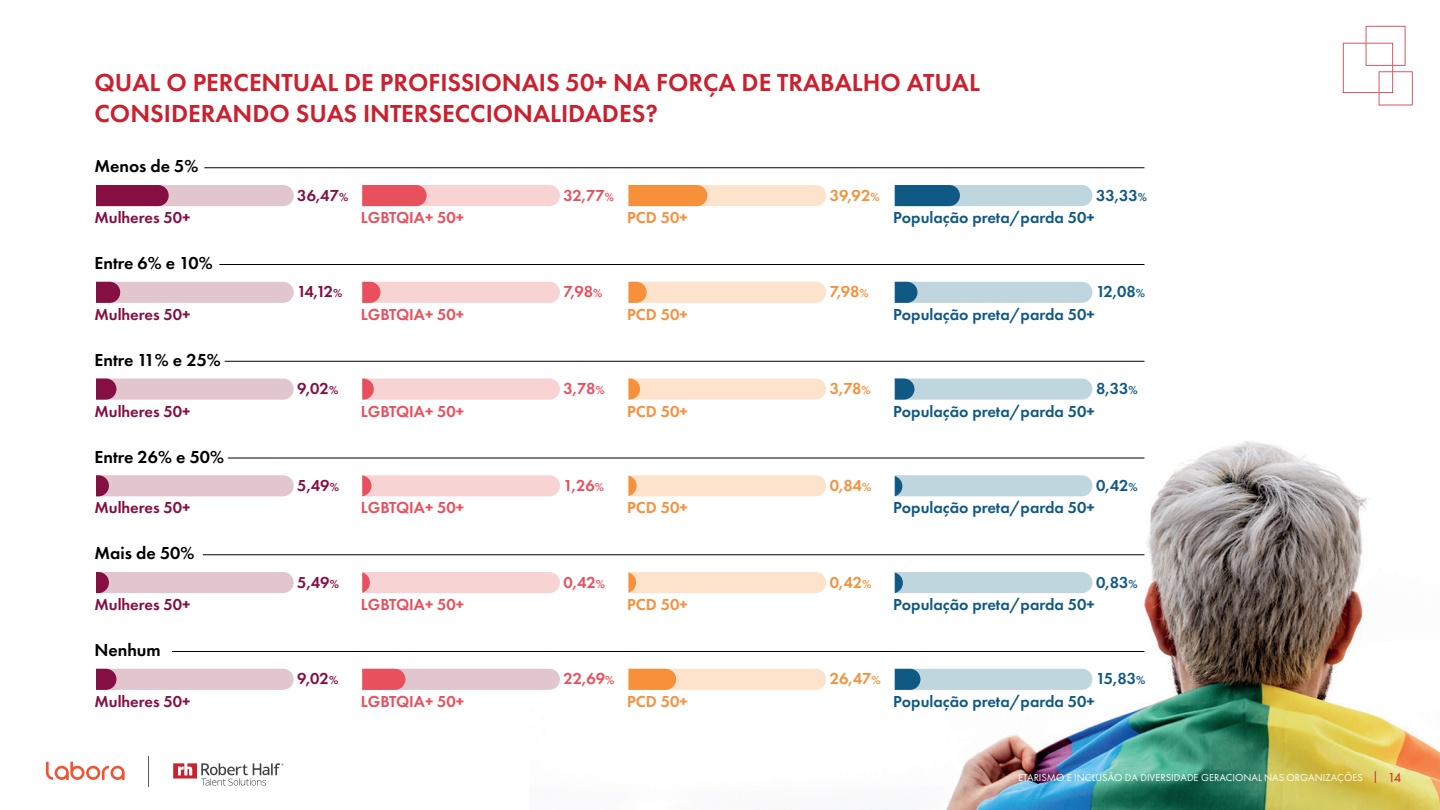
<style>
.page{position:relative;width:1440px;height:810px;background:#fff}
.page>*{position:absolute;margin:0;border:0;box-sizing:border-box;transform-origin:0 0}
.t1{font:600 25.5px/30.6px "Futura PT";color:#cb202e}
.t2{font:600 18px "Futura PT";color:#000001}
.t3{font:600 16.5px "Futura PT";color:#105985}
.t4{font:600 16.5px "Futura PT";color:#e8505d}
.t5{font:600 16.5px "Futura PT";color:#850e42}
.t6{font:600 16.5px "Futura PT";color:#f6903b}
.t7{font:10.5px "Futura PT";color:#fff}
.s1{font-size:12px}
.s2{font-size:12px;color:#cb202e}
.s3{font-size:13.5px;color:#cb202e}
</style>
<div class="page">
<img style="left:529px;top:264px;width:911px;height:546px">
<svg style="left:362px;top:185px;width:198px;height:21px"></svg>
<svg style="left:629px;top:185px;width:197px;height:21px"></svg>
<svg style="left:362px;top:282px;width:198px;height:21px"></svg>
<svg style="left:362px;top:379px;width:198px;height:21px"></svg>
<svg style="left:362px;top:669px;width:198px;height:21px"></svg>
<svg style="left:628px;top:669px;width:198px;height:21px"></svg>
<div style="left:362px;top:572px;width:198px;height:21px;background:#f8d3d3"></div>
<div style="left:629px;top:572px;width:197px;height:21px;background:#fee3cc"></div>
<svg style="left:629px;top:282px;width:197px;height:21px"></svg>
<svg style="left:629px;top:379px;width:197px;height:21px"></svg>
<svg style="left:628px;top:475px;width:198px;height:21px"></svg>
<div style="left:895px;top:572px;width:197px;height:21px;background:#c0d6df"></div>
<svg style="left:362px;top:475px;width:198px;height:21px"></svg>
<svg style="left:895px;top:185px;width:197px;height:21px"></svg>
<svg style="left:895px;top:282px;width:197px;height:21px"></svg>
<svg style="left:895px;top:379px;width:197px;height:21px"></svg>
<svg style="left:895px;top:475px;width:197px;height:21px"></svg>
<svg style="left:895px;top:669px;width:197px;height:21px"></svg>
<svg style="left:96px;top:185px;width:198px;height:21px"></svg>
<hr style="left:204px;top:167px;width:940px;height:1px;background:#000001">
<svg style="left:96px;top:572px;width:198px;height:21px"></svg>
<hr style="left:203px;top:554px;width:941px;height:1px;background:#000001">
<svg style="left:96px;top:669px;width:198px;height:21px"></svg>
<hr style="left:172px;top:651px;width:972px;height:1px;background:#000001">
<svg style="left:96px;top:282px;width:198px;height:21px"></svg>
<hr style="left:219px;top:264px;width:925px;height:1px;background:#000001">
<svg style="left:96px;top:379px;width:198px;height:21px"></svg>
<hr style="left:225px;top:361px;width:919px;height:1px;background:#000001">
<svg style="left:96px;top:475px;width:198px;height:21px"></svg>
<hr style="left:228px;top:458px;width:916px;height:1px;background:#000001">
<svg style="left:1343px;top:26px;width:70px;height:79px"></svg>
<svg style="left:46px;top:762px;width:79px;height:18px"></svg>
<hr style="left:148px;top:756px;width:1px;height:31px;background:#575a5b">
<svg style="left:173px;top:763px;width:111px;height:23px"></svg>
<h1 class="t1" style="left:95px;top:67px;width:887px">QUAL O PERCENTUAL DE PROFISSIONAIS 50+ NA FORÇA DE TRABALHO ATUAL<br>CONSIDERANDO SUAS INTERSECCIONALIDADES?</h1>
<p class="t2" style="left:94px;top:155px;width:105px">Menos de 5%</p>
<p class="t5" style="left:94px;top:207px;width:98px">Mulheres 50+</p>
<p class="t2" style="left:94px;top:252px;width:120px">Entre 6% e 10%</p>
<p class="t5" style="left:94px;top:304px;width:98px">Mulheres 50+</p>
<p class="t2" style="left:94px;top:349px;width:128px">Entre 11% e 25%</p>
<p class="t5" style="left:94px;top:401px;width:98px">Mulheres 50+</p>
<p class="t2" style="left:94px;top:445px;width:131px">Entre 26% e 50%</p>
<p class="t5" style="left:94px;top:498px;width:98px">Mulheres 50+</p>
<p class="t2" style="left:94px;top:542px;width:101px">Mais de 50%</p>
<p class="t5" style="left:94px;top:594px;width:98px">Mulheres 50+</p>
<p class="t2" style="left:94px;top:639px;width:68px">Nenhum</p>
<p class="t5" style="left:94px;top:691px;width:98px">Mulheres 50+</p>
<p class="t5" style="left:297px;top:185px;width:53px">36,47<span class="s1">%</span></p>
<p class="t4" style="left:361px;top:207px;width:105px">LGBTQIA+ 50+</p>
<p class="t5" style="left:297px;top:282px;width:47px">14,12<span class="s1">%</span></p>
<p class="t4" style="left:361px;top:304px;width:105px">LGBTQIA+ 50+</p>
<p class="t5" style="left:297px;top:378px;width:42px">9,02<span class="s1">%</span></p>
<p class="t4" style="left:361px;top:401px;width:105px">LGBTQIA+ 50+</p>
<p class="t5" style="left:297px;top:475px;width:43px">5,49<span class="s1">%</span></p>
<p class="t4" style="left:361px;top:498px;width:105px">LGBTQIA+ 50+</p>
<p class="t5" style="left:297px;top:572px;width:43px">5,49<span class="s1">%</span></p>
<p class="t4" style="left:361px;top:594px;width:105px">LGBTQIA+ 50+</p>
<p class="t5" style="left:297px;top:669px;width:42px">9,02<span class="s1">%</span></p>
<p class="t4" style="left:361px;top:691px;width:105px">LGBTQIA+ 50+</p>
<p class="t4" style="left:564px;top:185px;width:52px">32,77<span class="s1">%</span></p>
<p class="t6" style="left:627px;top:207px;width:62px">PCD 50+</p>
<p class="t4" style="left:564px;top:282px;width:41px">7,98<span class="s1">%</span></p>
<p class="t6" style="left:627px;top:304px;width:62px">PCD 50+</p>
<p class="t4" style="left:564px;top:378px;width:43px">3,78<span class="s1">%</span></p>
<p class="t6" style="left:627px;top:401px;width:62px">PCD 50+</p>
<p class="t4" style="left:564px;top:475px;width:42px">1,26<span class="s1">%</span></p>
<p class="t6" style="left:627px;top:498px;width:62px">PCD 50+</p>
<p class="t4" style="left:564px;top:572px;width:43px">0,42<span class="s1">%</span></p>
<p class="t6" style="left:627px;top:594px;width:62px">PCD 50+</p>
<p class="t4" style="left:564px;top:669px;width:53px">22,69<span class="s1">%</span></p>
<p class="t6" style="left:627px;top:691px;width:62px">PCD 50+</p>
<p class="t6" style="left:830px;top:185px;width:51px">39,92<span class="s1">%</span></p>
<p class="t3" style="left:1096px;top:185px;width:53px">33,33<span class="s1">%</span></p>
<p class="t3" style="left:893px;top:207px;width:203px">População preta/parda 50+</p>
<p class="t6" style="left:830px;top:282px;width:41px">7,98<span class="s1">%</span></p>
<p class="t6" style="left:830px;top:378px;width:43px">3,78<span class="s1">%</span></p>
<p class="t3" style="left:1096px;top:282px;width:51px">12,08<span class="s1">%</span></p>
<p class="t3" style="left:893px;top:304px;width:203px">População preta/parda 50+</p>
<p class="t3" style="left:1096px;top:378px;width:43px">8,33<span class="s1">%</span></p>
<p class="t3" style="left:893px;top:401px;width:203px">População preta/parda 50+</p>
<p class="t6" style="left:830px;top:475px;width:43px">0,84<span class="s1">%</span></p>
<p class="t3" style="left:1096px;top:475px;width:43px">0,42<span class="s1">%</span></p>
<p class="t3" style="left:893px;top:498px;width:203px">População preta/parda 50+</p>
<p class="t6" style="left:830px;top:572px;width:43px">0,42<span class="s1">%</span></p>
<p class="t3" style="left:1096px;top:572px;width:43px">0,83<span class="s1">%</span></p>
<p class="t3" style="left:893px;top:594px;width:203px">População preta/parda 50+</p>
<p class="t6" style="left:830px;top:669px;width:53px">26,47<span class="s1">%</span></p>
<p class="t3" style="left:1096px;top:669px;width:51px">15,83<span class="s1">%</span></p>
<p class="t3" style="left:893px;top:691px;width:203px">População preta/parda 50+</p>
<p class="t7" style="left:1018px;top:771px;width:385px">ETARISMO E INCLUSÃO DA DIVERSIDADE GERACIONAL NAS ORGANIZAÇÕES <span class="s2">|</span> <span class="s3">14</span></p>
</div>
